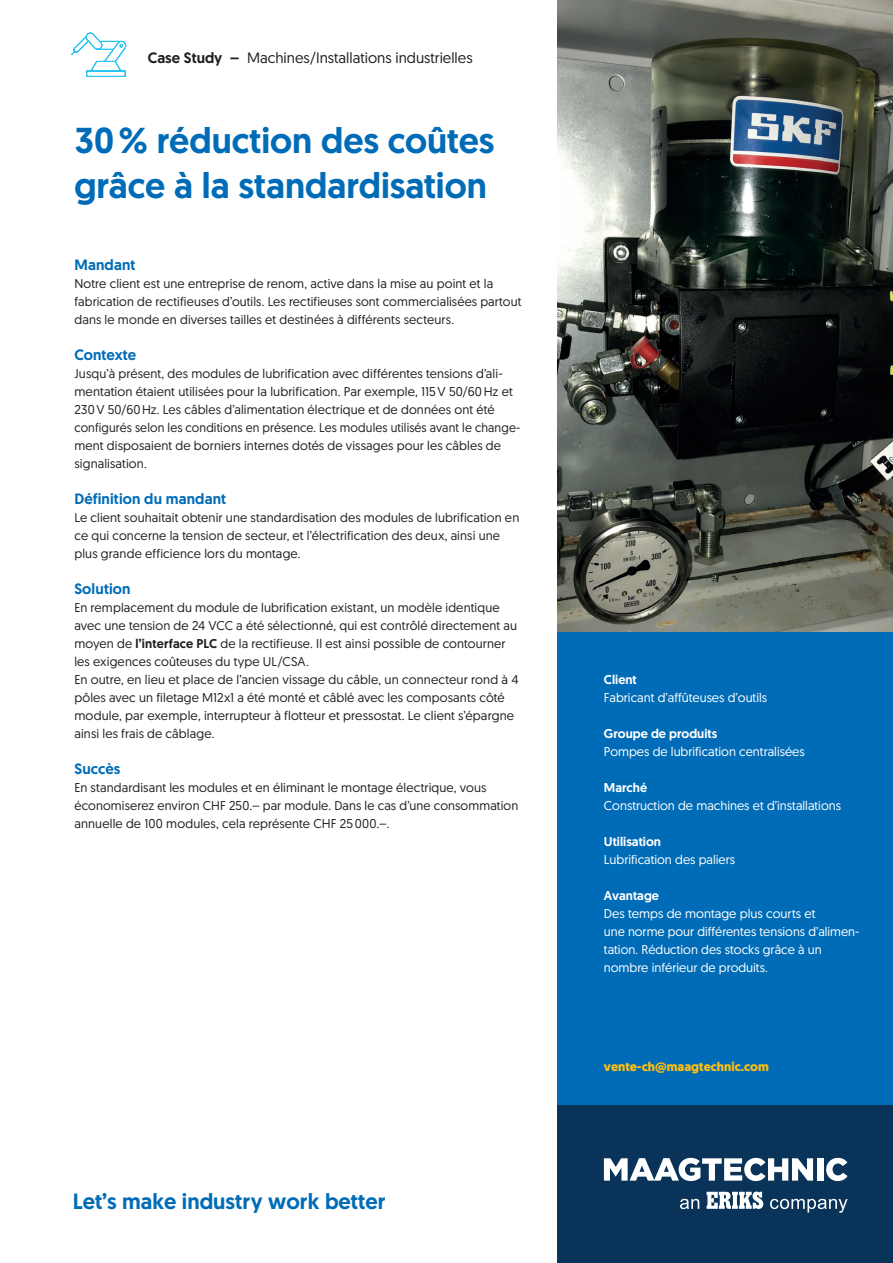
<style>
.page{position:relative;width:893px;height:1263px;background:#fff}
.page>*{position:absolute;margin:0;border:0;box-sizing:border-box;transform-origin:0 0}
.t1{font:500 36px/45px "Geomanist Word";letter-spacing:-.005em;color:#006cb7}
.t2{font:500 22.05px "Geomanist Word";color:#006cb7}
.t3{font:500 15px "Geomanist Word";letter-spacing:.01em;color:#006cb7}
.t4{font:15px "Geomanist Word";color:#231f20}
.t5{font:12.75px/18px "Geomanist Word";letter-spacing:.01em;color:#231f20}
.t6{font:12.75px/18px "Geomanist Word";color:#fff}
.t7{font:500 12.75px "Geomanist Word";color:#fff}
.t8{font:700 12.75px "Geomanist Word";color:#fdbe12}
.s1{font-weight:500}
</style>
<div class="page">
<div style="left:558px;top:621px;width:335px;height:504px;background:#006cb7"></div>
<img style="left:558px;top:0;width:335px;height:631px">
<div style="left:558px;top:1105px;width:335px;height:158px;background:#093358"></div>
<svg style="left:604px;top:1158px;width:209px;height:23px"></svg>
<div style="left:817px;top:1158px;width:6px;height:22px;background:#fff"></div>
<svg style="left:826px;top:1158px;width:21px;height:23px"></svg>
<svg style="left:680px;top:1191px;width:167px;height:22px"></svg>
<svg style="left:71px;top:33px;width:56px;height:44px"></svg>
<p class="t4" style="left:148px;top:48px;width:326px"><span class="s1">Case Study –</span> Machines/Installations industrielles</p>
<h1 class="t1" style="left:74px;top:118px;width:421px">30% réduction des coûtes grâce à la standardisation</h1>
<p class="t3" style="left:74px;top:255px;width:63px">Mandant</p>
<p class="t5" style="left:74px;top:274px;width:449px">Notre client est une entreprise de renom, active dans la mise au point et la fabrication de rectifieuses d’outils. Les rectifieuses sont commercialisées partout dans le monde en diverses tailles et destinées à différents secteurs.</p>
<p class="t3" style="left:74px;top:345px;width:63px">Contexte</p>
<p class="t5" style="left:74px;top:364px;width:447px">Jusqu’à présent, des modules de lubrification avec différentes tensions d’ali&shy;mentation étaient utilisées pour la lubrification. Par exemple, 115V 50/60Hz et 230V 50/60Hz. Les câbles d’alimentation électrique et de données ont été configurés selon les conditions en présence. Les modules utilisés avant le change&shy;ment disposaient de borniers internes dotés de vissages pour les câbles de signalisation.</p>
<p class="t3" style="left:74px;top:489px;width:153px">Définition du mandant</p>
<p class="t5" style="left:74px;top:508px;width:446px">Le client souhaitait obtenir une standardisation des modules de lubrification en ce qui concerne la tension de secteur, et l’électrification des deux, ainsi une plus grande efficience lors du montage.</p>
<p class="t3" style="left:74px;top:579px;width:58px">Solution</p>
<p class="t5" style="left:74px;top:598px;width:446px">En remplacement du module de lubrification existant, un modèle identique avec une tension de 24 VCC a été sélectionné, qui est contrôlé directement au moyen de <span class="s1">l’interface PLC</span> de la rectifieuse. Il est ainsi possible de contourner les exigences coûteuses du type UL/CSA.<br>En outre, en lieu et place de l’ancien vissage du câble, un connecteur rond à 4 pôles avec un filetage M12x1 a été monté et câblé avec les composants côté module, par exemple, interrupteur à flotteur et pressostat. Le client s’épargne ainsi les frais de câblage.</p>
<p class="t3" style="left:74px;top:759px;width:48px">Succès</p>
<p class="t5" style="left:74px;top:778px;width:445px">En standardisant les modules et en éliminant le montage électrique, vous économiserez environ CHF 250.– par module. Dans le cas d’une consommation annuelle de 100 modules, cela représente CHF 25000.–.</p>
<h2 class="t2" style="left:73px;top:1187px;width:315px">Let’s make industry work better</h2>
<p class="t7" style="left:604px;top:671px;width:34px">Client</p>
<p class="t6" style="left:604px;top:688px;width:165px">Fabricant d’affûteuses d’outils</p>
<p class="t7" style="left:604px;top:725px;width:115px">Groupe de produits</p>
<p class="t6" style="left:604px;top:742px;width:202px">Pompes de lubrification centralisées</p>
<p class="t7" style="left:604px;top:779px;width:45px">Marché</p>
<p class="t6" style="left:604px;top:796px;width:239px">Construction de machines et d’installations</p>
<p class="t7" style="left:604px;top:833px;width:59px">Utilisation</p>
<p class="t6" style="left:604px;top:850px;width:133px">Lubrification des paliers</p>
<p class="t7" style="left:604px;top:887px;width:57px">Avantage</p>
<p class="t6" style="left:604px;top:904px;width:257px">Des temps de montage plus courts et<br>une norme pour différentes tensions d’alimen&shy;tation. Réduction des stocks grâce à un nombre inférieur de produits.</p>
<p class="t8" style="left:604px;top:1058px;width:166px">vente-ch@maagtechnic.com</p>
</div>
